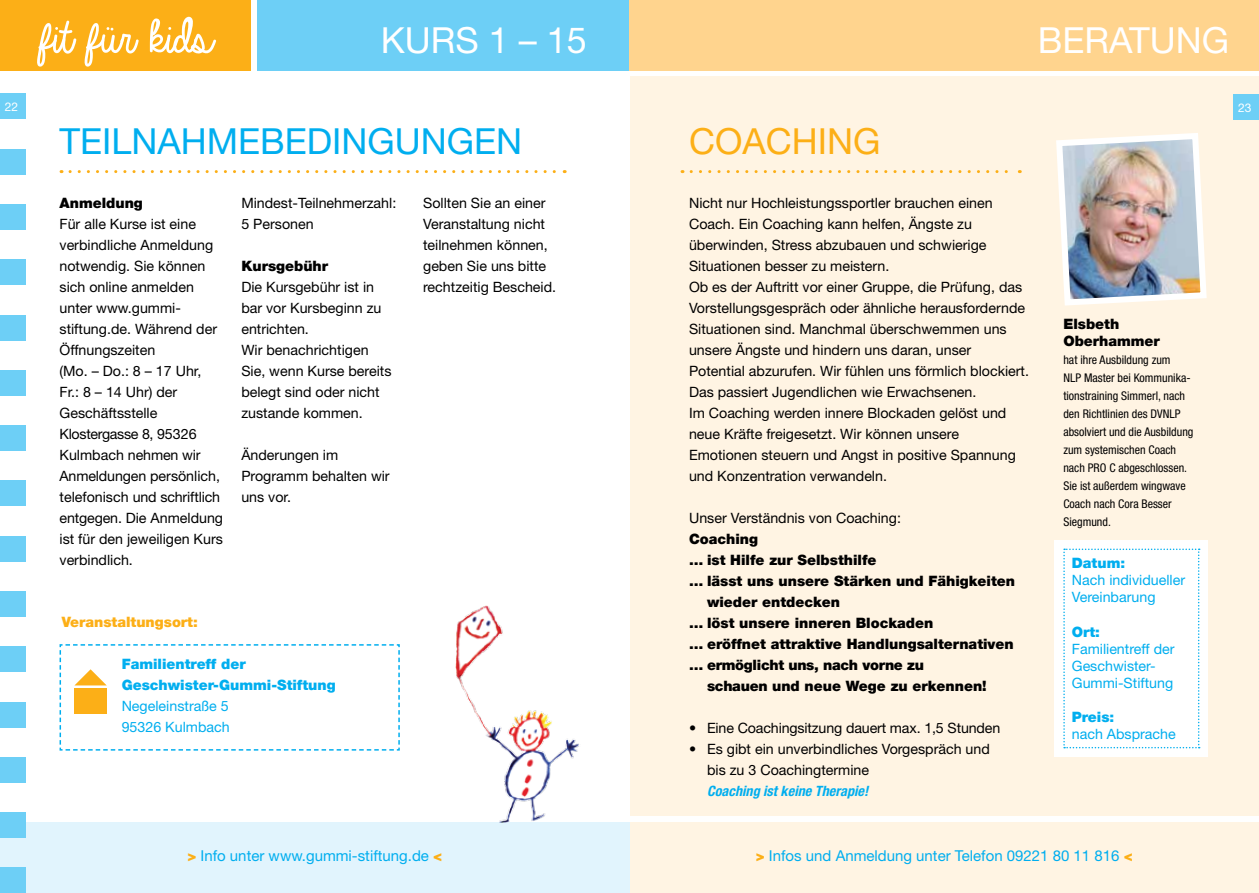
<style>
.page{position:relative;width:1259px;height:893px;background:#fff}
.page>*{position:absolute;margin:0;border:0;box-sizing:border-box;transform-origin:0 0}
.t1{font:51.75px "Always In My Heart";color:#fff}
.t2{font:36px "Helvetica Neue LT";color:#00aeef}
.t3{font:36px "Helvetica Neue LT";color:#fff}
.t4{font:36px "Helvetica Neue LT";color:#fcaf17}
.t5{font:15px "Helvetica Neue LT";color:#00aeef}
.t6{font:14.25px/21px "Helvetica Neue LT";color:#000}
.t7{font:900 14.25px/17.1px "Helvetica Neue LT Com";color:#000}
.t8{font:14.25px/17.1px "Helvetica Neue LT";color:#00aeef}
.t9{font:900 14.25px/21px "Helvetica Neue LT Com";color:#00aeef}
.t10{font:900 14.25px "Helvetica Neue LT Com";letter-spacing:-.02em;color:#000}
.t11{font:italic 700 condensed 14.25px "Helvetica Neue LT";color:#00aeef}
.t12{font:900 14.25px "Helvetica Neue LT Com";color:#fcaf17}
.t13{font:condensed 12px/18px "Helvetica Neue LT";color:#000}
.t14{font:12px "Helvetica Neue LT";color:#fff}
.s1{font-family:"Helvetica Neue LT Com";font-weight:900;color:#fcaf17}
</style>
<div class="page">
<div style="left:257px;top:0;width:372px;height:70px;background:#6dcff6"></div>
<div style="left:629px;top:0;width:630px;height:70px;background:#ffd48e"></div>
<div style="left:630px;top:77px;width:629px;height:739px;background:#fff4e3"></div>
<div style="left:0;top:823px;width:629px;height:70px;background:#e1f4fd"></div>
<div style="left:630px;top:823px;width:629px;height:70px;background:#fff4e3"></div>
<svg style="left:691px;top:170px;width:329px;height:3px"></svg>
<img style="left:1056px;top:133px;width:151px;height:173px">
<div style="left:0;top:0;width:251px;height:70px;background:#fcaf17"></div>
<div style="left:0;top:94px;width:26px;height:25px;background:#6dcff6"></div>
<div style="left:1233px;top:94px;width:26px;height:26px;background:#6dcff6"></div>
<div style="left:1054px;top:540px;width:154px;height:217px;background:#fff"></div>
<svg style="left:1063px;top:549px;width:136px;height:199px"></svg>
<svg style="left:70px;top:170px;width:495px;height:3px"></svg>
<div style="left:0;top:149px;width:26px;height:26px;background:#6dcff6"></div>
<div style="left:0;top:204px;width:26px;height:26px;background:#6dcff6"></div>
<div style="left:0;top:259px;width:26px;height:26px;background:#6dcff6"></div>
<div style="left:0;top:315px;width:26px;height:25px;background:#6dcff6"></div>
<div style="left:0;top:370px;width:26px;height:26px;background:#6dcff6"></div>
<div style="left:0;top:425px;width:26px;height:26px;background:#6dcff6"></div>
<div style="left:0;top:480px;width:26px;height:26px;background:#6dcff6"></div>
<div style="left:0;top:536px;width:26px;height:26px;background:#6dcff6"></div>
<div style="left:0;top:591px;width:26px;height:26px;background:#6dcff6"></div>
<div style="left:0;top:646px;width:26px;height:26px;background:#6dcff6"></div>
<div style="left:0;top:702px;width:26px;height:25px;background:#6dcff6"></div>
<div style="left:0;top:757px;width:26px;height:26px;background:#6dcff6"></div>
<div style="left:0;top:812px;width:26px;height:26px;background:#6dcff6"></div>
<div style="left:0;top:867px;width:26px;height:26px;background:#6dcff6"></div>
<svg style="left:59px;top:644px;width:341px;height:107px"></svg>
<img style="left:455px;top:605px;width:124px;height:217px">
<h1 class="t1" style="left:30px;top:9px;width:175px">fit für kids</h1>
<h2 class="t3" style="left:381px;top:18px;width:208px">Ku rs 1 – 15</h2>
<h2 class="t3" style="left:1038px;top:18px;width:193px">BERATUNG</h2>
<p class="t14" style="left:5px;top:99px;width:15px">22</p>
<p class="t14" style="left:1238px;top:100px;width:15px">23</p>
<h2 class="t2" style="left:60px;top:120px;width:464px">Teilnahmebedingungen</h2>
<p class="t7" style="left:60px;top:194px;width:85px">Anmeldung</p>
<p class="t6" style="left:60px;top:213px;width:165px">Für alle Kurse ist eine verbindliche Anmeldung notwendig. Sie können sich online anmelden unter www.gummi&shy;stiftung.de. Während der<br>Öffnungszeiten<br>(Mo. – Do.: 8 – 17 Uhr,<br>Fr.: 8 – 14 U hr) der<br>Geschäftsstelle<br>Klostergasse 8, 95326<br>Kulmbach nehmen wir<br>Anmeldungen persönlich, telefonisch und schriftlich entgegen. Die Anmeldung ist für den jeweiligen Kurs verbindlich.</p>
<p class="t6" style="left:241px;top:192px;width:156px">M indest-Teilnehmerzahl:<br>5 Personen</p>
<p class="t7" style="left:241px;top:257px;width:88px">Kursgebühr</p>
<p class="t6" style="left:241px;top:276px;width:152px">Die Kursgebühr ist in bar vor Kursbeginn zu entrichten.<br>Wir benachrichtigen<br>Sie, wenn Kurse bereits belegt sind oder nicht zustande kommen.</p>
<p class="t6" style="left:241px;top:444px;width:150px">Änderungen im<br>Programm behalten wir uns vor.</p>
<p class="t12" style="left:62px;top:613px;width:138px">Veranstaltungsort:</p>
<p class="t9" style="left:62px;top:653px;width:36px">F</p>
<p class="t9" style="left:122px;top:653px;width:216px;text-indent:9px">amilientreff der<br>Geschwister-Gummi-Stiftung</p>
<p class="t8" style="left:62px;top:697px;width:36px">N</p>
<p class="t8" style="left:122px;top:695px;width:110px;line-height:21px;text-align:right">egeleinstraße 5<br>95326 Kulmbach</p>
<p class="t6" style="left:423px;top:192px;width:134px">Sollten Sie an einer<br>Veranstaltung nicht teilnehmen können, geben Sie uns bitte rechtzeitig Bescheid.</p>
<h2 class="t4" style="left:689px;top:120px;width:193px">COACHING</h2>
<p class="t6" style="left:689px;top:192px;width:341px">N icht nur Hochleistungssportler brauchen einen Coach. Ein Coaching kann helfen, Ängste zu überwinden, Stress abzubauen und schwierige Situationen besser zu meistern.<br>Ob es der Auftritt vor einer Gruppe, die Prüfung, das Vorstellungsgespräch oder ähnliche herausfordernde Situationen sind. Manchmal überschwemmen uns unsere Ängste und hindern uns daran, unser Potential abzurufen. Wir fühlen uns förmlich blockiert.<br>Das passiert Jugendlichen wie Erwachsenen.<br>I m Coaching werden innere Blockaden gelöst und neue Kräfte freigesetzt. Wir können unsere Emotionen steuern und Angst in positive Spannung und Konzentration verwandeln.</p>
<p class="t6" style="left:689px;top:507px;width:213px">Unser Verständnis von Coaching:</p>
<p class="t7" style="left:689px;top:530px;width:71px">Coaching</p>
<p class="t7" style="left:689px;top:551px;width:189px">… ist Hilfe zur Selbsthilfe</p>
<p class="t7" style="left:689px;top:572px;width:327px">… lässt uns unsere Stärken und Fähigkeiten</p>
<p class="t7" style="left:707px;top:593px;width:135px">wieder entdecken</p>
<p class="t7" style="left:689px;top:614px;width:246px">… löst unsere inneren Blockaden</p>
<p class="t7" style="left:689px;top:635px;width:326px">… eröffnet attraktive Handlungsalternativen</p>
<p class="t10" style="left:689px;top:656px;width:236px">… ermöglicht uns, nach vorne zu</p>
<p class="t7" style="left:707px;top:677px;width:281px">schauen und neue Wege zu erkennen!</p>
<p class="t6" style="left:689px;top:717px;width:313px">• Eine Coachingsitzung dauert max. 1,5 Stunden</p>
<p class="t6" style="left:707px;top:738px;width:284px;text-indent:-18px">• Es gibt ein unverbindliches Vorgespräch und bis zu 3 Coachingtermine</p>
<p class="t11" style="left:707px;top:782px;width:163px">Coaching ist keine Therapie!</p>
<p class="t7" style="left:1063px;top:315px;width:98px">Elsbeth<br>Oberhammer</p>
<p class="t13" style="left:1063px;top:351px;width:132px">hat ihre Ausbildung zum<br>NLP Master bei Kommunika&shy;tionstraining Simmerl, nach den Richtlinien des DVNLP absolviert und die Ausbildung zum systemischen Coach nach PRO C abgeschlossen.<br>Sie ist außerdem wingwave<br>Coach nach Cora Besser<br>Siegmund.</p>
<p class="t9" style="left:1071px;top:553px;width:55px">Datum:</p>
<p class="t8" style="left:1071px;top:572px;width:115px">Nach individueller<br>Vereinbarung</p>
<p class="t9" style="left:1071px;top:621px;width:30px">Ort:</p>
<p class="t8" style="left:1071px;top:640px;width:104px">Familientreff der<br>Geschwister-<br>Gummi-Stiftung</p>
<p class="t9" style="left:1071px;top:706px;width:44px">Preis:</p>
<p class="t8" style="left:1071px;top:725px;width:105px">nach Absprache</p>
<p class="t5" style="left:187px;top:847px;width:256px"><span class="s1">&gt;</span> I nfo unter www.gummi-stiftung.de <span class="s1">&lt;</span></p>
<p class="t5" style="left:756px;top:847px;width:378px"><span class="s1">&gt;</span> I nfos und Anmeldung unter Telefon 09221 80 11 816 <span class="s1">&lt;</span></p>
</div>
